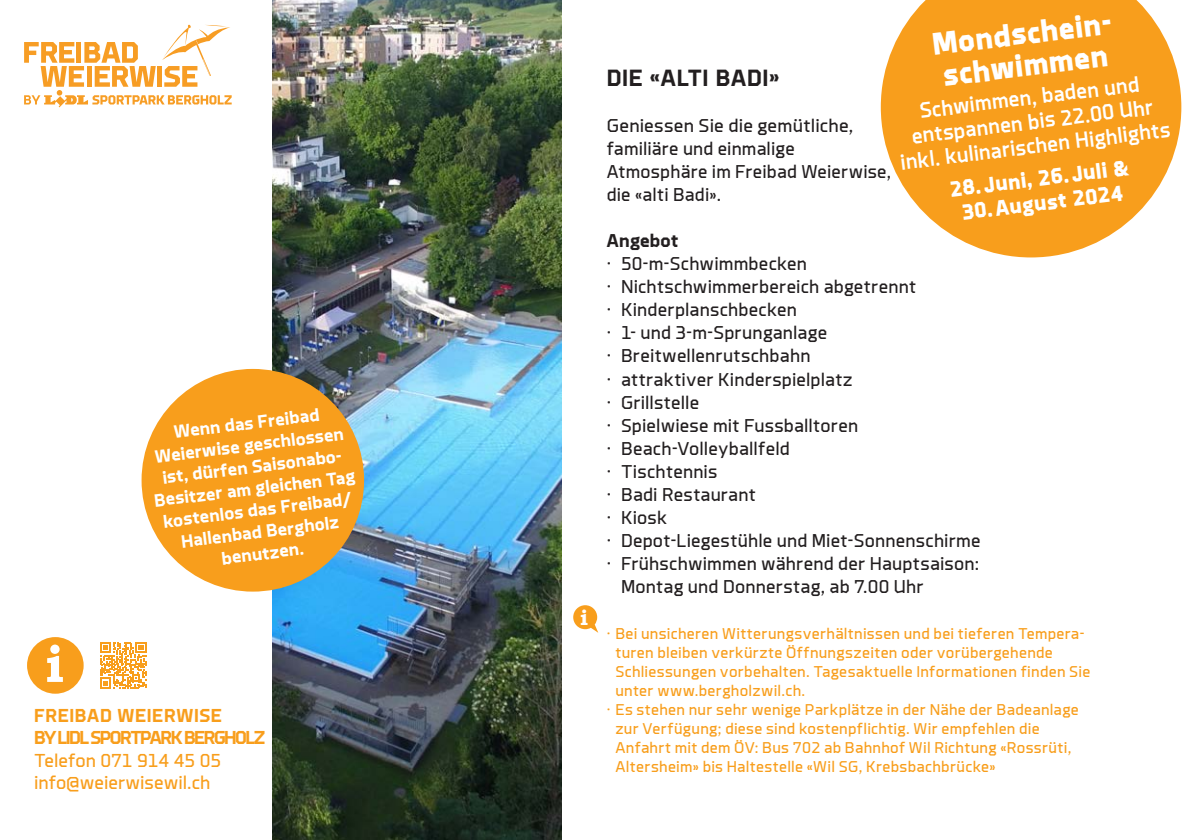
<style>
.page{position:relative;width:1191px;height:840px;background:#fff}
.page>*{position:absolute;margin:0;border:0;box-sizing:border-box;transform-origin:0 0}
.t1{font:700 52px "Bookman Old Style";color:#fff}
.t2{font:800 32px/32px "Brooklyn";color:#fff;scale:.95 1}
.t3{font:700 24px "Brooklyn";letter-spacing:.025em;color:#231f20}
.t4{font:500 22.4px/24.4px "Brooklyn";color:#fff;text-align:center;scale:.95 1}
.t5{font:800 22.4px "Brooklyn";color:#fff;scale:.95 1}
.t6{font:700 22px "Bookman Old Style";color:#fff}
.t7{font:700 19.2px/22.4px "Brooklyn";letter-spacing:-.07em;color:#f89e1c}
.t8{font:19.2px/22.4px "Brooklyn";color:#f89e1c}
.t9{font:19px/23px "Brooklyn";letter-spacing:.01em;color:#231f20}
.t10{font:700 19px "Brooklyn";color:#231f20}
.t11{font:700 18.4px/21.8px "Brooklyn";color:#fff;text-align:center}
.t12{font:16px "Brooklyn";letter-spacing:.015em;color:#f89e1c}
</style>
<div class="page">
<img style="left:272px;top:0;width:289px;height:839px">
<svg style="left:24px;top:25px;width:208px;height:82px"></svg>
<div style="left:27px;top:636px;width:57px;height:57px;background:#f89e1c;border-radius:50%"></div>
<svg style="left:573px;top:605px;width:25px;height:27px"></svg>
<svg style="left:880px;top:0;width:301px;height:257px;fill:#f89e1c"></svg>
<div style="left:142px;top:369px;width:222px;height:222px;background:#f89e1c;border-radius:50%"></div>
<svg style="left:100px;top:642px;width:47px;height:46px"></svg>
<h1 class="t1" style="left:45px;top:626px;width:20px">i</h1>
<p class="t11" style="left:145px;top:425px;width:203px;rotate:-7deg">Wenn das Freibad<br>Weierw ise geschlossen ist,dürfen Saisonabo-<br>Besitzer am gleichen Tag kostenlos das Freibad/<br>Hallenbad Bergholz benutzen.</p>
<p class="t7" style="left:34px;top:703px;width:233px">FREIBAD WEIERWISE<br>BY LIDL SPORTPARK BERGHOLZ</p>
<p class="t8" style="left:34px;top:748px;width:189px">Telefon 071 914 45 05 info@weierwisewil.ch</p>
<p class="t6" style="left:580px;top:601px;width:9px">i</p>
<h2 class="t2" style="left:930px;top:29px;width:191px;rotate:-7deg">Mondschein&shy;schwimmen</h2>
<p class="t3" style="left:607px;top:66px;width:174px">DIE «ALTI BADI»</p>
<p class="t9" style="left:607px;top:115px;width:286px">Geniessen Sie die gemütliche, familiäre und einmalige<br>Atmosphäre im Freibad Weierwise, die «alti Badi».</p>
<p class="t10" style="left:607px;top:231px;width:73px">Angebot</p>
<p class="t9" style="left:607px;top:253px;width:202px">· 50-m-Schwimmbecken</p>
<p class="t9" style="left:607px;top:276px;width:311px">· Nichtschwimmerbereich abgetrennt</p>
<p class="t9" style="left:607px;top:299px;width:192px">· Kinderplanschbecken</p>
<p class="t9" style="left:607px;top:322px;width:222px">· 1- und 3-m-Sprunganlage</p>
<p class="t9" style="left:607px;top:345px;width:205px">· Breitwellenrutschbahn</p>
<p class="t9" style="left:607px;top:368px;width:247px">· attraktiver Kinderspielplatz</p>
<p class="t9" style="left:607px;top:391px;width:94px">· Grillstelle</p>
<p class="t9" style="left:607px;top:414px;width:253px">· Spielwiese mit Fussballtoren</p>
<p class="t9" style="left:607px;top:437px;width:185px">· Beach-Volleyballfeld</p>
<p class="t9" style="left:607px;top:460px;width:112px">· Tischtennis</p>
<p class="t9" style="left:607px;top:483px;width:150px">· Badi Restaurant</p>
<p class="t9" style="left:607px;top:506px;width:62px">· Kiosk</p>
<p class="t9" style="left:607px;top:529px;width:375px">· Depot-Liegestühle und Miet-Sonnenschirme</p>
<p class="t9" style="left:607px;top:552px;width:374px">· Frühschwimmen während der Hauptsaison:</p>
<p class="t9" style="left:621px;top:575px;width:304px">Montag und Donnerstag, ab 7.00 Uhr</p>
<p class="t12" style="left:607px;top:625px;width:479px">· Bei unsicheren Witterungsverhältnissen und bei tieferen Tempera-</p>
<p class="t12" style="left:615px;top:644px;width:439px">turen bleiben verkürzte Öffnungszeiten oder vorübergehende</p>
<p class="t12" style="left:615px;top:663px;width:476px">Schliessungen vorbehalten. Tagesaktuelle Informationen finden Sie</p>
<p class="t12" style="left:615px;top:682px;width:191px">unter www.bergholzwil.ch.</p>
<p class="t12" style="left:607px;top:701px;width:473px">· Es stehen nur sehr wenige Parkplätze in der Nähe der Badeanlage</p>
<p class="t12" style="left:615px;top:720px;width:426px">zur Verfügung; diese sind kostenpflichtig. Wir empfehlen die</p>
<p class="t12" style="left:615px;top:739px;width:457px">Anfahrt mit dem ÖV: Bus 702 ab Bahnhof Wil Richtung «Rossrüti,</p>
<p class="t12" style="left:615px;top:758px;width:382px">Altersheim» bis Haltestelle «Wil SG, Krebsbachbrücke»</p>
<p class="t4" style="left:893px;top:102px;width:287px;rotate:-7deg">Schwimmen, baden und entspannen bis 22.00 Uhr inkl. kulinarischen Highlights</p>
<p class="t5" style="left:948px;top:178px;width:191px;rotate:-7deg">28. Juni, 26. Juli &amp;</p>
<p class="t5" style="left:960px;top:201px;width:172px;rotate:-7deg">30. August 2024</p>
</div>
